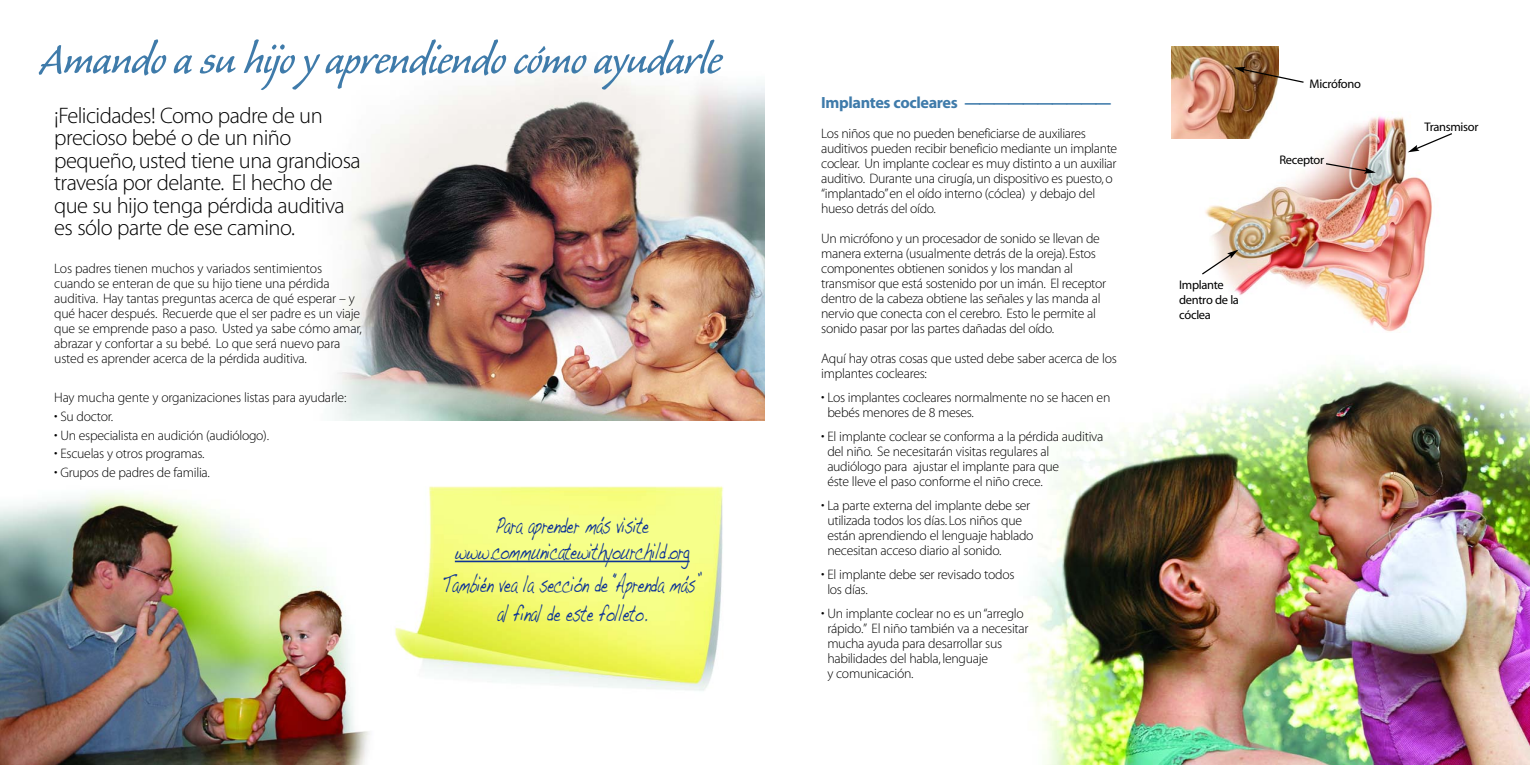
<style>
.page{position:relative;width:1530px;height:765px;background:#fff}
.page>*{position:absolute;margin:0;border:0;box-sizing:border-box;transform-origin:0 0}
.t1{font:53.75px "Caliban";letter-spacing:-.025em;color:#3f7baa}
.t2{font:24.25px/26.1px "Handwriting Dakota";letter-spacing:-.025em;color:#103595;text-align:center;scale:.57 1}
.t3{font:22.5px/22.5px "Adobe Corp ID Myriad Lt";letter-spacing:-.025em;color:#000}
.t4{font:16.25px "Adobe Corp ID Myriad Bd";letter-spacing:-.02em;color:#3f7baa}
.t5{font:13.75px/15px "Adobe Corp ID Myriad Lt";letter-spacing:-.02em;color:#000}
.t6{font:12.5px/15px "Adobe Corp ID Myriad Rg";letter-spacing:-.025em;color:#000}
</style>
<div class="page">
<img style="left:395px;top:486px;width:329px;height:205px">
<img style="left:0;top:491px;width:369px;height:274px">
<img style="left:335px;top:70px;width:430px;height:351px">
<img style="left:1018px;top:366px;width:512px;height:399px">
<img style="left:1205px;top:116px;width:227px;height:216px">
<img style="left:1171px;top:46px;width:107px;height:93px">
<svg style="left:1325px;top:162px;width:51px;height:12px"></svg>
<svg style="left:1202px;top:250px;width:36px;height:26px"></svg>
<svg style="left:1408px;top:132px;width:44px;height:20px"></svg>
<svg style="left:1234px;top:67px;width:70px;height:17px"></svg>
<hr style="left:455px;top:561px;width:235px;height:1px;background:#103595">
<h1 class="t1" style="left:40px;top:40px;width:684px">Amando a su hijo y aprendiendo cómo ayudarle</h1>
<h3 class="t3" style="left:54px;top:106px;width:308px">¡Felicidades! Como padre de un precioso bebé o de un niño pequeño, usted tiene una grandiosa travesía por delante. El hecho de que su hijo tenga pérdida auditiva es sólo parte de ese camino.</h3>
<p class="t5" style="left:54px;top:262px;width:309px">Los padres tienen muchos y variados sentimientos cuando se enteran de que su hijo tiene una pérdida auditiva. Hay tantas preguntas acerca de qué esperar – y qué hacer después. Recuerde que el ser padre es un viaje que se emprende paso a paso. Usted ya sabe cómo amar, abrazar y confortar a su bebé. Lo que será nuevo para usted es aprender acerca de la pérdida auditiva.</p>
<p class="t5" style="left:54px;top:391px;width:294px">Hay mucha gente y organizaciones listas para ayudarle:</p>
<p class="t5" style="left:54px;top:410px;width:61px">• Su doctor.</p>
<p class="t5" style="left:54px;top:429px;width:216px">• Un especialista en audición (audiólogo).</p>
<p class="t5" style="left:54px;top:448px;width:152px">• Escuelas y otros programas.</p>
<p class="t5" style="left:54px;top:466px;width:157px">• Grupos de padres de familia.</p>
<h2 class="t2" style="left:455px;top:511px;width:413px">Para aprender más visite www.communicatewithyourchild.org</h2>
<h2 class="t2" style="left:443px;top:570px;width:455px;line-height:28.8px">También vea la sección de “Aprenda más” al final de este folleto.</h2>
<p class="t4" style="left:821px;top:97px;width:292px">Implantes cocleares ——————————</p>
<p class="t5" style="left:821px;top:128px;width:298px">Los niños que no pueden beneficiarse de auxiliares auditivos pueden recibir beneficio mediante un implante coclear. Un implante coclear es muy distinto a un auxiliar auditivo. Durante una cirugía, un dispositivo es puesto, o “implantado”en el oído interno (cóclea) y debajo del hueso detrás del oído.</p>
<p class="t5" style="left:821px;top:233px;width:286px">Un micrófono y un procesador de sonido se llevan de manera externa (usualmente detrás de la oreja).Estos componentes obtienen sonidos y los mandan al transmisor que está sostenido por un imán. El receptor dentro de la cabeza obtiene las señales y las manda al nervio que conecta con el cerebro. Esto le permite al sonido pasar por las partes dañadas del oído.</p>
<p class="t5" style="left:821px;top:353px;width:297px">Aquí hay otras cosas que usted debe saber acerca de los implantes cocleares:</p>
<p class="t5" style="left:827px;top:392px;width:285px;text-indent:-6px">• Los implantes cocleares normalmente no se hacen en bebés menores de 8 meses.</p>
<p class="t5" style="left:827px;top:431px;width:277px;text-indent:-6px">• El implante coclear se conforma a la pérdida auditiva del niño. Se necesitarán visitas regulares al audiólogo para ajustar el implante para que<br>éste lleve el paso conforme el niño crece.</p>
<p class="t5" style="left:827px;top:500px;width:208px;text-indent:-6px">• La parte externa del implante debe ser utilizada todos los días. Los niños que están aprendiendo el lenguaje hablado necesitan acceso diario al sonido.</p>
<p class="t5" style="left:827px;top:569px;width:189px;text-indent:-6px">• El implante debe ser revisado todos los días.</p>
<p class="t5" style="left:827px;top:608px;width:203px;text-indent:-6px">• Un implante coclear no es un “arreglo rápido.” El niño también va a necesitar mucha ayuda para desarrollar sus habilidades del habla, lenguaje<br>y comunicación.</p>
<p class="t6" style="left:1310px;top:77px;width:53px">Micrófono</p>
<p class="t6" style="left:1280px;top:154px;width:46px">Receptor</p>
<p class="t6" style="left:1179px;top:278px;width:61px">Implante dentro de la cóclea</p>
<p class="t6" style="left:1425px;top:120px;width:55px">Transmisor</p>
</div>
